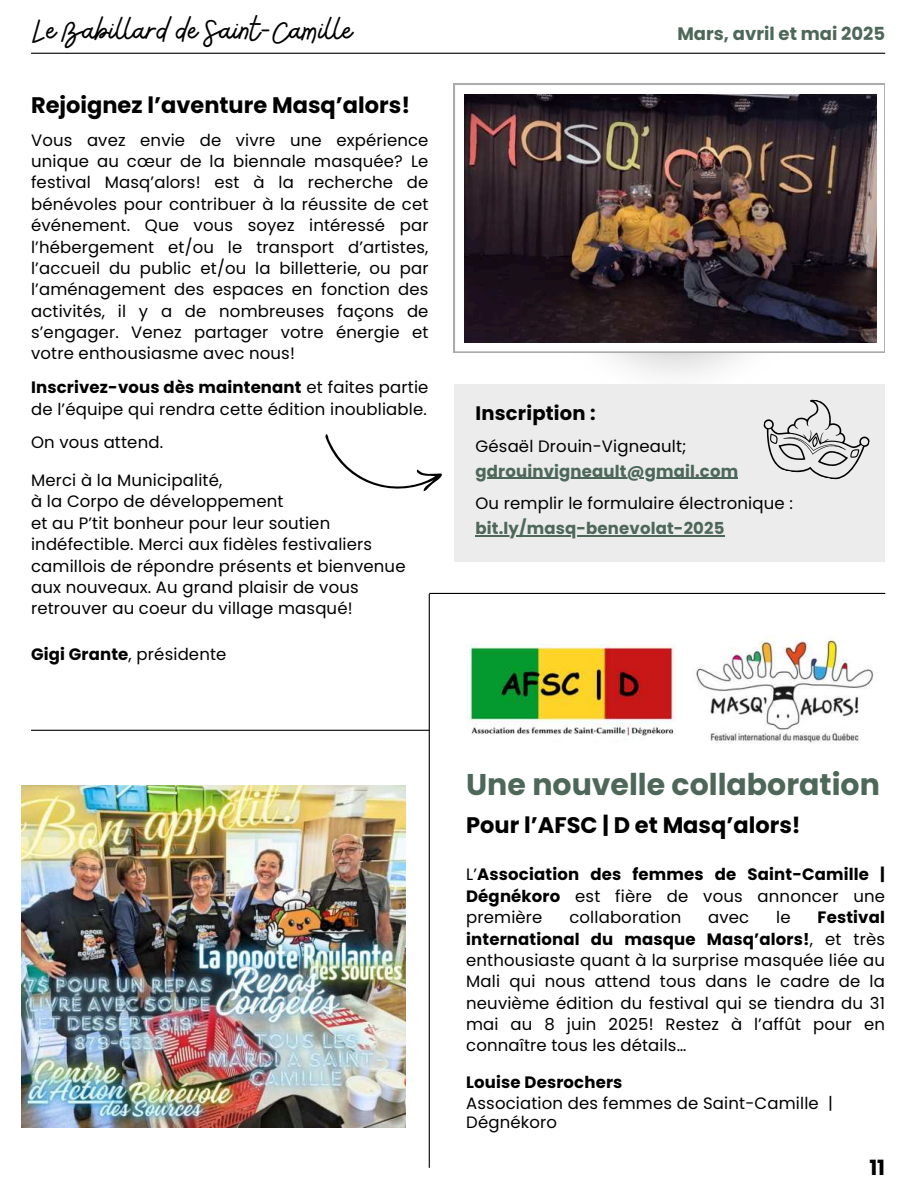
<style>
.page{position:relative;width:918px;height:1188px;background:#fff}
.page>*{position:absolute;margin:0;border:0;box-sizing:border-box;transform-origin:0 0}
.t1{font:36px "Bellaboo";color:#000}
.t2{font:700 30px "Poppins";color:#4d6859}
.t3{font:700 22.5px "Poppins";color:#000}
.t4{font:700 21px "Poppins";color:#000}
.t5{font:700 19.5px "Poppins";letter-spacing:.01em;color:#000}
.t6{font:700 18px "Poppins";color:#4d6859}
.t7{font:16.5px/21.3px "Poppins";letter-spacing:.01em;color:#000}
.t8{font:700 16.5px/21.3px "Poppins";letter-spacing:.01em;color:#000;text-align:justify}
.t9{font:700 16.5px "Poppins";letter-spacing:.01em;color:#4d6859}
.s1{font-weight:700}
.s2{font-weight:400}
</style>
<div class="page">
<hr style="left:31px;top:53px;width:854px;height:1px;background:#000">
<hr style="left:31px;top:730px;width:398px;height:1px;background:#000">
<hr style="left:429px;top:593px;width:456px;height:1px;background:#000">
<hr style="left:429px;top:594px;width:1px;height:574px;background:#000">
<svg style="left:462px;top:77px;width:427px;height:368px"></svg>
<svg style="left:454px;top:84px;width:431px;height:268px"></svg>
<img style="left:464px;top:95px;width:412px;height:247px">
<div style="left:454px;top:384px;width:431px;height:178px;background:#ececec"></div>
<svg style="left:325px;top:434px;width:117px;height:57px"></svg>
<img style="left:466px;top:644px;width:209px;height:98px">
<img style="left:696px;top:635px;width:178px;height:109px">
<img style="left:22px;top:786px;width:384px;height:342px">
<svg style="left:763px;top:400px;width:107px;height:79px"></svg>
<hr style="left:476px;top:478px;width:262px;height:1px;background:#4d6859">
<hr style="left:476px;top:535px;width:249px;height:1px;background:#4d6859">
<h1 class="t1" style="left:34px;top:12px;width:320px">Le Babillard de Saint-Camille</h1>
<p class="t6" style="left:677px;top:23px;width:209px">Mars, avril et mai 2025</p>
<h3 class="t3" style="left:31px;top:92px;width:381px">Rejoignez l’aventure Masq’alors!</h3>
<p class="t7" style="left:31px;top:129px;width:399px;text-align:justify">Vous avez envie de vivre une expérience unique au cœur de la biennale masquée? Le festival Masq’alors! est à la recherche de bénévoles pour contribuer à la réussite de cet événement. Que vous soyez intéressé par l’hébergement et/ou le transport d’artistes, l’accueil du public et/ou la billetterie, ou par l’aménagement des espaces en fonction des activités, il y a de nombreuses façons de s’engager. Venez partager votre énergie et votre enthousiasme avec nous!</p>
<p class="t7" style="left:31px;top:377px;width:399px"><span class="s1">Inscrivez-vous dès maintenant</span> et faites partie de l’équipe qui rendra cette édition inoubliable.</p>
<p class="t7" style="left:31px;top:432px;width:134px">On vous attend.</p>
<p class="t7" style="left:31px;top:470px;width:376px">Merci à la Municipalité,<br>à la Corpo de développement<br>et au P’tit bonheur pour leur soutien indéfectible. Merci aux fidèles festivaliers camillois de répondre présents et bienvenue aux nouveaux. Au grand plaisir de vous retrouver au coeur du village masqué!</p>
<p class="t7" style="left:31px;top:644px;width:197px"><span class="s1">Gigi Grante</span>, présidente</p>
<p class="t5" style="left:476px;top:402px;width:122px">Inscription :</p>
<p class="t7" style="left:476px;top:435px;width:213px">Gésaël Drouin-Vigneault;</p>
<p class="t9" style="left:476px;top:461px;width:264px">gdrouinvigneault@gmail.com</p>
<p class="t7" style="left:476px;top:493px;width:319px">Ou remplir le formulaire électronique :</p>
<p class="t9" style="left:476px;top:519px;width:250px">bit.ly/masq-benevolat-2025</p>
<h2 class="t2" style="left:466px;top:767px;width:415px">Une nouvelle collaboration</h2>
<h3 class="t3" style="left:466px;top:812px;width:336px">Pour l’AFSC | D et Masq’alors!</h3>
<p class="t8" style="left:466px;top:864px;width:420px"><span class="s2">L’</span>Association des femmes de Saint-Camille | Dégnékoro <span class="s2">est fière de vous annoncer une première</span></p>
<p class="t7" style="left:466px;top:907px;width:420px;text-align:justify;text-indent:351px"><span class="s1">Festival international du masque Masq’alors!</span>, et très enthousiaste quant à la surprise masquée liée au Mali qui nous attend tous dans le cadre de la neuvième édition du festival qui se tiendra du 31 mai au 8 juin 2025! Restez à l’affût pour en connaître tous les détails…</p>
<p class="t7" style="left:569px;top:907px;width:113px">collaboration</p>
<p class="t7" style="left:708px;top:907px;width:43px">avec</p>
<p class="t7" style="left:776px;top:907px;width:16px">le</p>
<p class="t8" style="left:466px;top:1071px;width:158px">Louise Desrochers</p>
<p class="t7" style="left:466px;top:1094px;width:368px;line-height:19.2px">Association des femmes de Saint-Camille |<br>Dégnékoro</p>
<p class="t4" style="left:869px;top:1155px;width:17px">11</p>
</div>
